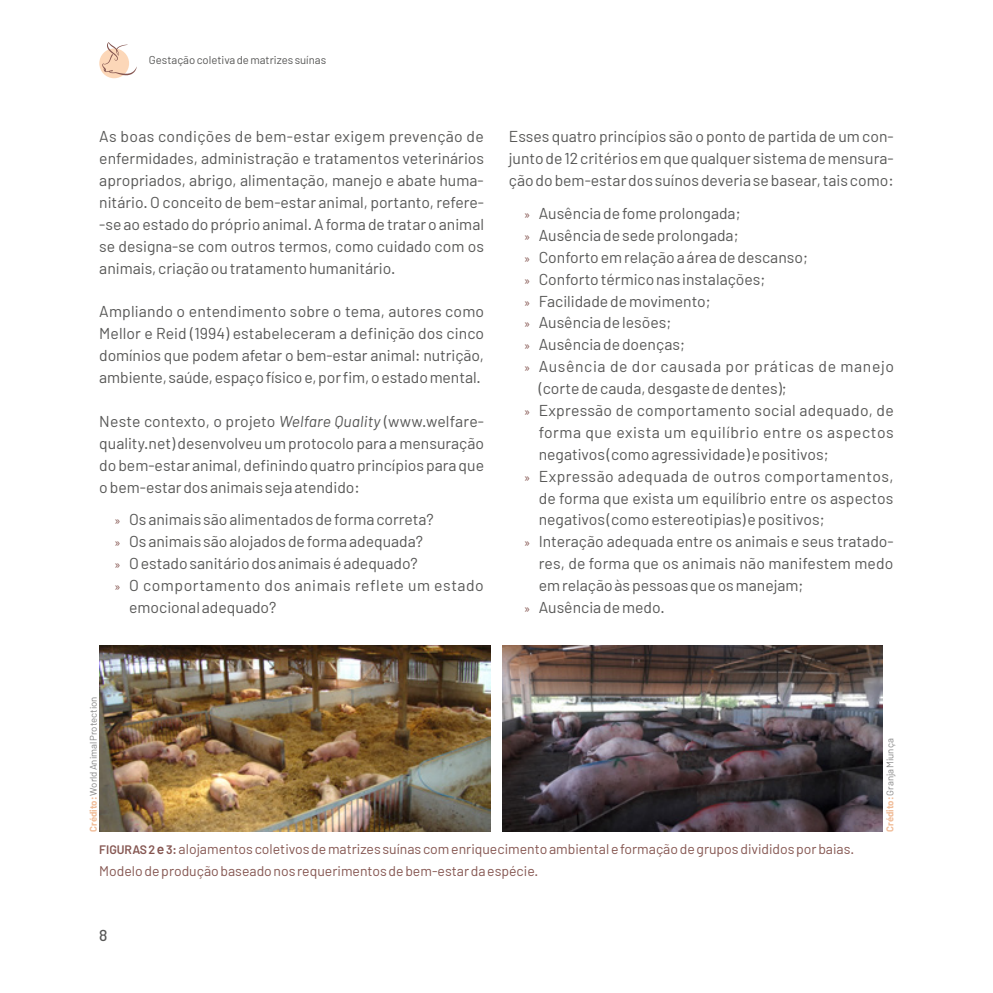
<style>
.page{position:relative;width:993px;height:993px;background:#fff}
.page>*{position:absolute;margin:0;border:0;box-sizing:border-box;transform-origin:0 0}
.t1{font:15.75px/21.9px "Barlow";color:#575756;text-align:justify}
.t2{font:15.75px "Barlow";letter-spacing:.035em;color:#575756}
.t3{font:15.75px "Barlow";letter-spacing:.03em;color:#575756}
.t4{font:15.75px "Barlow";letter-spacing:.04em;color:#575756}
.t5{font:500 15.75px "Barlow";color:#575756}
.t6{font:14px/21.9px "Barlow";color:#855651}
.t7{font:11.38px "Barlow";color:#575756}
.t8{font:9.62px "Barlow";color:#878787}
.s1{font-style:italic}
.s2{font-size:12.25px;color:#855651}
.s3{font-weight:700;color:#f0bc98}
.s4{font-weight:600;font-size:12.25px}
.s5{font-weight:600}
</style>
<div class="page">
<img style="left:99px;top:645px;width:391px;height:186px">
<img style="left:502px;top:645px;width:380px;height:186px">
<div style="left:99px;top:48px;width:30px;height:30px;background:#fcd7b8;border-radius:50%"></div>
<svg style="left:102px;top:42px;width:35px;height:33px"></svg>
<p class="t7" style="left:149px;top:53px;width:179px">Gestação coletiva de matrizes suínas</p>
<p class="t1" style="left:99px;top:125px;width:386px">As boas condições de bem-estar exigem prevenção de enfermidades, administração e tratamentos veterinários apropriados, abrigo, alimentação, manejo e abate huma&shy;nitário. O conceito de bem-estar animal, portanto, refere--se ao estado do próprio animal. A forma de tratar o animal se designa-se com outros termos, como cuidado com os animais, criação ou tratamento humanitário.</p>
<p class="t1" style="left:99px;top:300px;width:386px">Ampliando o entendimento sobre o tema, autores como Mellor e Reid (1994) estabeleceram a definição dos cinco domínios que podem afetar o bem-estar animal: nutrição, ambiente, saúde, espaço físico e, por fim, o estado mental.</p>
<p class="t1" style="left:99px;top:410px;width:386px">Neste contexto, o projeto <span class="s1">Welfare Quality</span> (www.welfare&shy;quality.net) desenvolveu um protocolo para a mensuração do bem-estar animal, definindo quatro princípios para que o bem-estar dos animais seja atendido:</p>
<p class="t1" style="left:114px;top:508px;width:321px"><span class="s2">»</span> Os animais são alimentados de forma correta?</p>
<p class="t1" style="left:114px;top:530px;width:310px"><span class="s2">»</span> Os animais são alojados de forma adequada?</p>
<p class="t1" style="left:114px;top:552px;width:305px"><span class="s2">»</span> O estado sanitário dos animais é adequado?</p>
<p class="t2" style="left:114px;top:575px;width:371px"><span class="s2">»</span> O comportamento dos animais reflete um estado</p>
<p class="t1" style="left:129px;top:595px;width:149px">emocional adequado?</p>
<p class="t1" style="left:508px;top:125px;width:386px">Esses quatro princípios são o ponto de partida de um con&shy;junto de 12 critérios em que qualquer sistema de mensura&shy;ção do bem-estar dos suínos deveria se basear, tais como:</p>
<p class="t1" style="left:523px;top:202px;width:218px"><span class="s2">»</span> Ausência de fome prolongada;</p>
<p class="t1" style="left:523px;top:224px;width:216px"><span class="s2">»</span> Ausência de sede prolongada;</p>
<p class="t1" style="left:523px;top:245px;width:285px"><span class="s2">»</span> Conforto em relação a área de descanso;</p>
<p class="t1" style="left:523px;top:267px;width:243px"><span class="s2">»</span> Conforto térmico nas instalações;</p>
<p class="t1" style="left:523px;top:289px;width:188px"><span class="s2">»</span> Facilidade de movimento;</p>
<p class="t1" style="left:523px;top:311px;width:149px"><span class="s2">»</span> Ausência de lesões;</p>
<p class="t1" style="left:523px;top:333px;width:162px"><span class="s2">»</span> Ausência de doenças;</p>
<p class="t4" style="left:523px;top:356px;width:371px"><span class="s2">»</span> Ausência de dor causada por práticas de manejo</p>
<p class="t1" style="left:538px;top:377px;width:249px">(corte de cauda, desgaste de dentes);</p>
<p class="t1" style="left:523px;top:399px;width:371px"><span class="s2">»</span> Expressão de comportamento social adequado, de</p>
<p class="t2" style="left:538px;top:422px;width:356px">forma que exista um equilíbrio entre os aspectos</p>
<p class="t1" style="left:538px;top:442px;width:291px">negativos (como agressividade) e positivos;</p>
<p class="t3" style="left:523px;top:466px;width:371px"><span class="s2">»</span> Expressão adequada de outros comportamentos,</p>
<p class="t1" style="left:538px;top:486px;width:356px">de forma que exista um equilíbrio entre os aspectos</p>
<p class="t1" style="left:538px;top:508px;width:287px">negativos (como estereotipias) e positivos;</p>
<p class="t1" style="left:523px;top:530px;width:371px"><span class="s2">»</span> Interação adequada entre os animais e seus tratado-</p>
<p class="t1" style="left:538px;top:552px;width:356px">res, de forma que os animais não manifestem medo</p>
<p class="t1" style="left:538px;top:574px;width:266px">em relação às pessoas que os manejam;</p>
<p class="t1" style="left:523px;top:595px;width:142px"><span class="s2">»</span> Ausência de medo.</p>
<p class="t8" style="left:87px;top:831px;width:137px;rotate:-90deg"><span class="s3">Crédito:</span> World Animal Protection</p>
<p class="t8" style="left:883px;top:831px;width:95px;rotate:-90deg"><span class="s3">Crédito:</span> Granja Miunça</p>
<p class="t6" style="left:99px;top:837px;width:756px"><span class="s4">FIGURAS 2</span> <span class="s5">e</span> <span class="s4">3:</span> alojamentos coletivos de matrizes suínas com enriquecimento ambiental e formação de grupos divididos por baias.<br>Modelo de produção baseado nos requerimentos de bem-estar da espécie.</p>
<p class="t5" style="left:99px;top:925px;width:10px">8</p>
</div>
